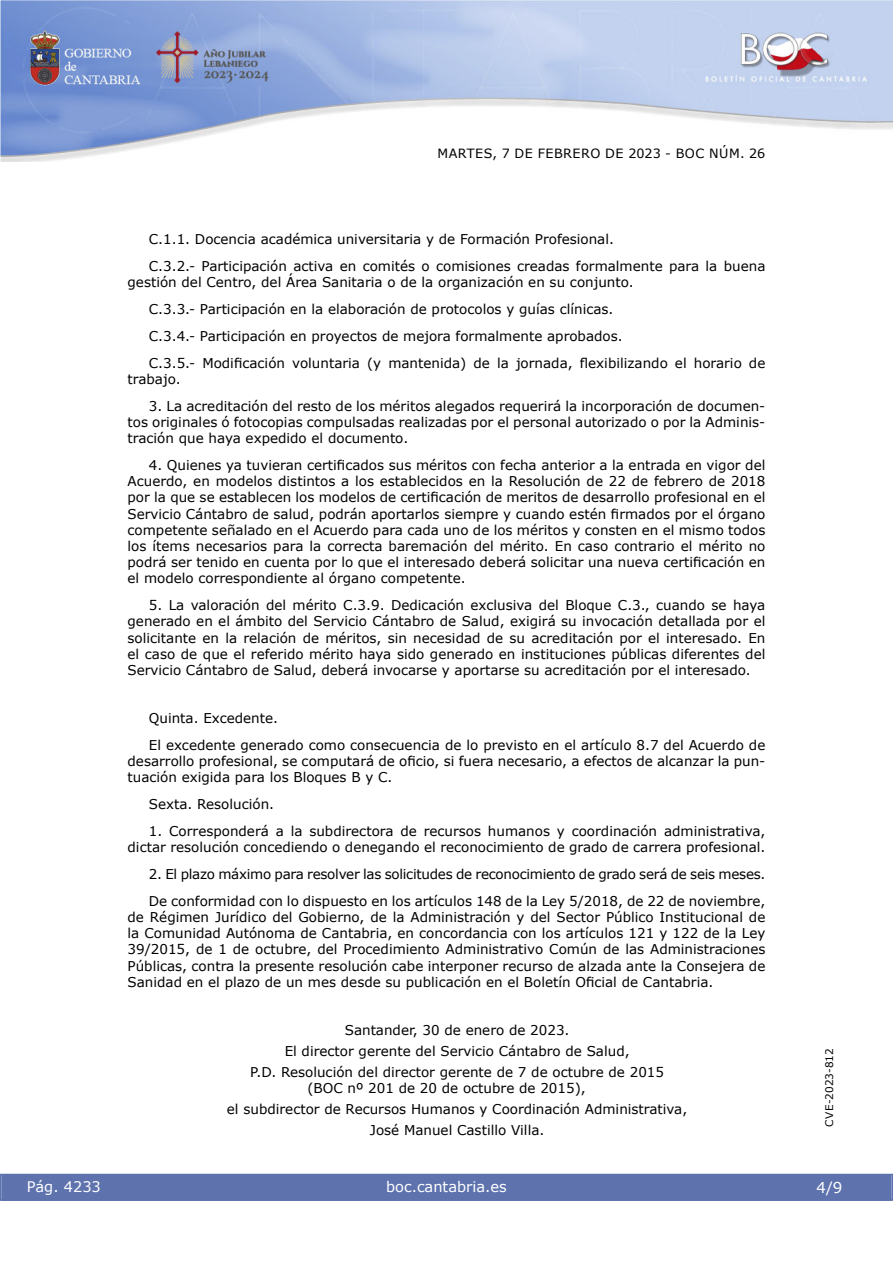
<style>
.page{position:relative;width:893px;height:1263px;background:#fff}
.page>*{position:absolute;margin:0;border:0;box-sizing:border-box;transform-origin:0 0}
.t1{font:15px "Verdana 2";color:#fff}
.t2{font:14.55px "Verdana 2";color:#fff}
.inicio_de_parrafo{font:13.5px/16.2px "Verdana 2";color:#000;text-align:justify}
.inicio_de_parrafo-2{font:13.5px/16.2px "Verdana";color:#000;text-align:justify}
.center{font:13.5px/16.2px "Verdana 2";color:#000}
.inicio_de_parrafo-3{font:13.5px "Verdana";letter-spacing:-.02em;color:#000}
.t3{font:12.75px "Verdana 2";letter-spacing:.035em;color:#000}
.t4{font:10.5px "Verdana 2";color:#000}
.s1{font-family:"Verdana"}
.s2{font-family:"Verdana 2"}
</style>
<div class="page">
<img style="left:0;top:0;width:893px;height:161px">
<div style="left:1px;top:1174px;width:890px;height:27px;background:#5e73ae"></div>
<p class="t3" style="left:438px;top:144px;width:329px">MARTES, 7 DE FEBRERO DE 2023 - BOC NÚM. 26</p>
<p class="inicio_de_parrafo" style="left:149px;top:231px;width:467px">C.1.1. Docencia académica universitaria y de Formación Profesional.</p>
<p class="inicio_de_parrafo" style="left:128px;top:258px;width:639px;text-indent:21px">C.3.2.- Participación activa en comités o comisiones creadas formalmente para la buena <span class="s1">gestión del Centro, del Área Sanitaria o de la organización en su conjunto.</span></p>
<p class="inicio_de_parrafo" style="left:149px;top:301px;width:466px">C.3.3.- Participación en la elaboración de protocolos y guías clínicas.</p>
<p class="inicio_de_parrafo-2" style="left:149px;top:328px;width:475px">C.3.4.- Participación en proyectos de mejora formalmente aprobados.</p>
<p class="inicio_de_parrafo-2" style="left:128px;top:355px;width:639px;text-indent:21px">C.3.5.- Modificación voluntaria (y mantenida) de la jornada, flexibilizando el horario de trabajo.</p>
<p class="inicio_de_parrafo" style="left:128px;top:398px;width:639px;text-indent:21px">3. La acreditación del resto de los méritos alegados requerirá la incorporación de documen&shy;tos originales ó fotocopias compulsadas realizadas por el personal autorizado o por la Adminis&shy;<span class="s1">tración que haya expedido el documento.</span></p>
<p class="inicio_de_parrafo-2" style="left:128px;top:457px;width:639px;text-indent:21px">4. Quienes ya tuvieran certificados sus méritos con fecha anterior a la entrada en vigor del <span class="s2">Acuerdo, en modelos distintos a los establecidos en la Resolución de 22 de febrero de 2018 </span>por la que se establecen los modelos de certificación de meritos de desarrollo profesional en el Servicio Cántabro de salud, podrán aportarlos siempre y cuando estén firmados por el órgano <span class="s2">competente señalado en el Acuerdo para cada uno de los méritos y consten en el mismo todos los ítems necesarios para la correcta baremación del mérito. En caso contrario el mérito no </span>podrá ser tenido en cuenta por lo que el interesado deberá solicitar una nueva certificación en <span class="s2">el modelo correspondiente al órgano competente.</span></p>
<p class="inicio_de_parrafo" style="left:128px;top:597px;width:639px;text-indent:21px"><span class="s1">5. La valoración del mérito C.3.9. Dedicación exclusiva del Bloque C.3., cuando se haya generado en el ámbito del Servicio Cántabro de Salud, exigirá su invocación detallada por el </span>solicitante en la relación de méritos, sin necesidad de su acreditación por el interesado. En el caso de que el referido mérito haya sido generado en instituciones públicas diferentes del Servicio Cántabro de Salud, deberá invocarse y aportarse su acreditación por el interesado.</p>
<p class="inicio_de_parrafo-2" style="left:149px;top:710px;width:131px">Quinta. Excedente.</p>
<p class="inicio_de_parrafo-2" style="left:128px;top:737px;width:639px;text-indent:21px">El excedente generado como consecuencia de lo previsto en el artículo 8.7 del Acuerdo de desarrollo profesional, se computará de oficio, si fuera necesario, a efectos de alcanzar la pun&shy;tuación exigida para los Bloques B y C.</p>
<p class="inicio_de_parrafo-2" style="left:149px;top:796px;width:127px">Sexta. Resolución.</p>
<p class="inicio_de_parrafo" style="left:128px;top:823px;width:639px;text-align:right">1. Corresponderá a la subdirectora de recursos humanos y coordinación administrativa, dictar resolución concediendo o denegando el reconocimiento de grado de carrera profesional.</p>
<p class="inicio_de_parrafo-3" style="left:149px;top:865px;width:618px">2. El plazo máximo para resolver las solicitudes de reconocimiento de grado será de seis meses.</p>
<p class="inicio_de_parrafo" style="left:128px;top:893px;width:639px;text-indent:21px">De conformidad con lo dispuesto en los artículos 148 de la Ley 5/2018, de 22 de noviembre, de Régimen Jurídico del Gobierno, de la Administración y del Sector Público Institucional de la Comunidad Autónoma de Cantabria, en concordancia con los artículos 121 y 122 de la Ley 39/2015, de 1 de octubre, del Procedimiento Administrativo Común de las Administraciones <span class="s1">Públicas, contra la presente resolución cabe interponer recurso de alzada ante la Consejera de Sanidad en el plazo de un mes desde su publicación en el Boletín Oficial de Cantabria.</span></p>
<p class="center" style="left:345px;top:1022px;width:226px">Santander, 30 de enero de 2023.</p>
<p class="center" style="left:285px;top:1043px;width:346px">El director gerente del Servicio Cántabro de Salud,</p>
<p class="center" style="left:307px;top:1064px;width:358px;text-indent:-57px">P.D. Resolución del director gerente de 7 de octubre de 2015 (BOC nº 201 de 20 de octubre de 2015),</p>
<p class="center" style="left:227px;top:1101px;width:462px">el subdirector de Recursos Humanos y Coordinación Administrativa,</p>
<p class="center" style="left:370px;top:1122px;width:176px">José Manuel Castillo Villa.</p>
<p class="t2" style="left:27px;top:1177px;width:76px">Pág. 4233</p>
<p class="t2" style="left:386px;top:1177px;width:122px">boc.cantabria.es</p>
<p class="t4" style="left:822px;top:1126px;width:80px;rotate:-90deg">CVE-2023-812</p>
<p class="t1" style="left:816px;top:1177px;width:27px">4/9</p>
</div>
